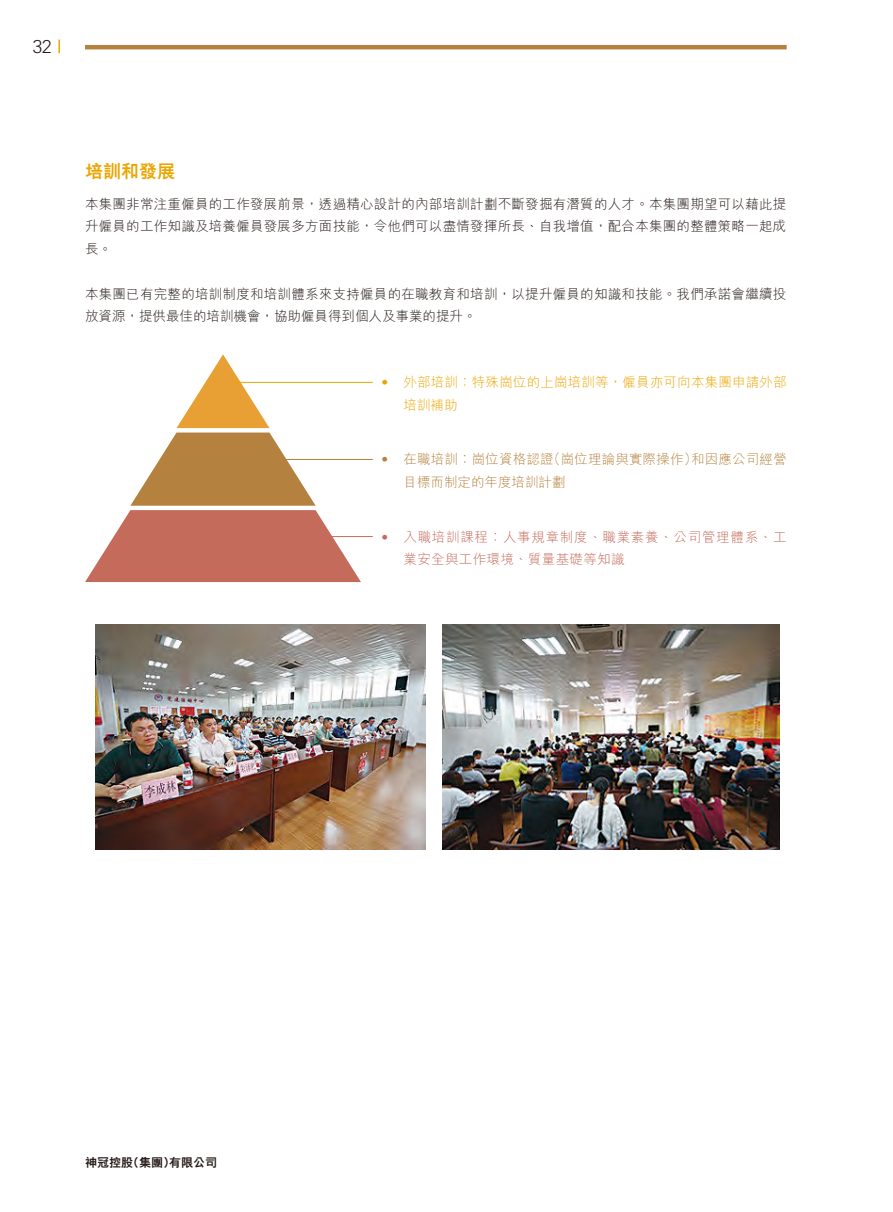
<style>
.page{position:relative;width:893px;height:1212px;background:#fff}
.page>*{position:absolute;margin:0;border:0;box-sizing:border-box;transform-origin:0 0}
.t1{font:800 18px "M Hei HK";color:#eaa600}
.t2{font:300 18px "Vectora LT Std";color:#231916}
.t3{font:300 13.5px/22.5px "M Hei HK";letter-spacing:.02em;color:#231916;text-align:justify}
.t4{font:300 13.5px/22.5px "M Hei HK";letter-spacing:.055em;color:#c46b5b}
.t5{font:300 13.5px/22.5px "M Hei HK";letter-spacing:.015em;color:#b4823e}
.t6{font:300 13.5px/22.5px "M Hei HK";letter-spacing:.015em;color:#eaa600}
.t7{font:800 12px "M Hei HK";color:#231916}
.s1{font-family:"Vectora LT Std"}
</style>
<div class="page">
<hr style="left:85px;top:45px;width:702px;height:4px;background:#b4823e">
<svg style="left:58px;top:40px;width:2px;height:13px"></svg>
<svg style="left:85px;top:354px;width:276px;height:228px"></svg>
<hr style="left:234px;top:382px;width:139px;height:1px;background:#eaa600">
<hr style="left:234px;top:459px;width:139px;height:1px;background:#b4823e">
<hr style="left:234px;top:536px;width:139px;height:1px;background:#c46b5b">
<img style="left:96px;top:624px;width:329px;height:226px">
<img style="left:443px;top:624px;width:337px;height:226px">
<h1 class="t2" style="left:33px;top:36px;width:20px">32</h1>
<h1 class="t1" style="left:85px;top:162px;width:91px">培訓和發展</h1>
<p class="t3" style="left:85px;top:192px;width:703px">本集團非常注重僱員的工作發展前景，透過精心設計的內部培訓計劃不斷發掘有潛質的人才。本集團期望可以藉此提升僱員的工作知識及培養僱員發展多方面技能，令他們可以盡情發揮所長、自我增值，配合本集團的整體策略一起成長。</p>
<p class="t3" style="left:85px;top:282px;width:703px">本集團已有完整的培訓制度和培訓體系來支持僱員的在職教育和培訓，以提升僱員的知識和技能。我們承諾會繼續投放資源，提供最佳的培訓機會，協助僱員得到個人及事業的提升。</p>
<p class="t6" style="left:403px;top:371px;width:385px;text-indent:-22px"><span class="s1">•</span> 外部培訓︰特殊崗位的上崗培訓等，僱員亦可向本集團申請外部培訓補助</p>
<p class="t5" style="left:403px;top:448px;width:385px;text-indent:-22px"><span class="s1">•</span> 在職培訓︰崗位資格認證（崗位理論與實際操作）和因應公司經營目標而制定的年度培訓計劃</p>
<p class="t4" style="left:403px;top:525px;width:385px;text-indent:-22px"><span class="s1">•</span> 入職培訓課程︰人事規章制度、職業素養、公司管理體系、工業安全與工作環境、質量基礎等知識</p>
<p class="t7" style="left:85px;top:1156px;width:133px">神冠控股（集團）有限公司</p>
</div>
